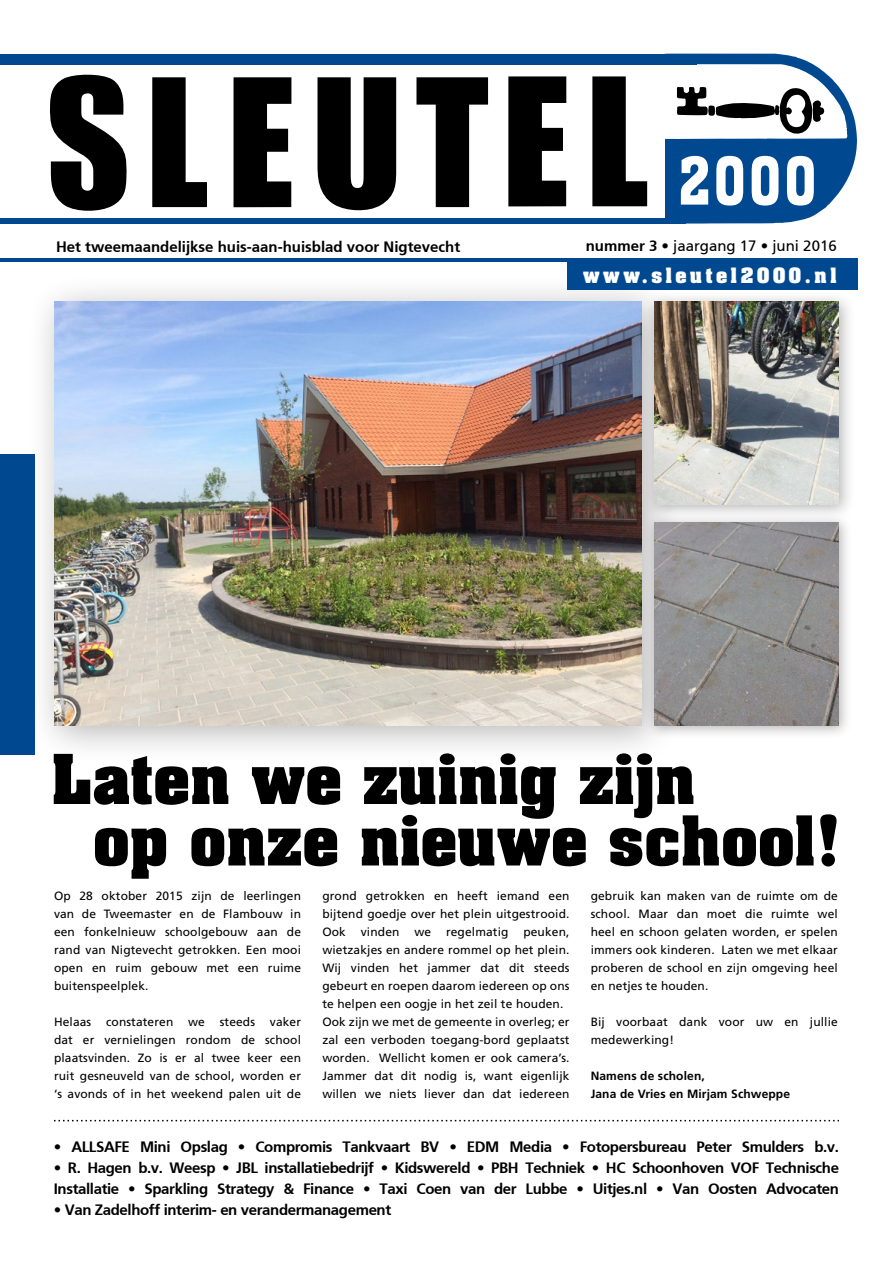
<style>
.page{position:relative;width:893px;height:1263px;background:#fff}
.page>*{position:absolute;margin:0;border:0;box-sizing:border-box;transform-origin:0 0}
.t1{font:700 58.5px/61.5px "Aachen";letter-spacing:.01em;color:#000}
.t2{font:700 18px "Aachen CE";letter-spacing:.2em;color:#fff}
.t3{font:700 15px/21px "Frutiger";letter-spacing:-.025em;color:#000}
.t4{font:700 15px "Frutiger";color:#000}
.t5{font:15px "Frutiger Roman";color:#000}
.t6{font:12px/18px "Frutiger CE";letter-spacing:.01em;color:#000;text-align:justify}
.t7{font:700 12px/18px "Frutiger CE";letter-spacing:.01em;color:#000}
.s1{font-family:"Frutiger";font-weight:700}
</style>
<div class="page">
<div style="left:26px;top:274px;width:655px;height:491px;background:#000;opacity:.3"></div>
<img style="left:54px;top:302px;width:587px;height:423px">
<div style="left:645px;top:512px;width:208px;height:227px;background:#000;opacity:.3"></div>
<img style="left:655px;top:522px;width:184px;height:203px">
<div style="left:643px;top:290px;width:212px;height:231px;background:#000;opacity:.3"></div>
<img style="left:655px;top:302px;width:184px;height:202px">
<svg style="left:50px;top:74px;width:77px;height:137px"></svg>
<svg style="left:152px;top:77px;width:55px;height:130px"></svg>
<svg style="left:234px;top:77px;width:57px;height:130px"></svg>
<svg style="left:317px;top:77px;width:79px;height:134px"></svg>
<svg style="left:416px;top:77px;width:72px;height:130px"></svg>
<svg style="left:696px;top:54px;width:161px;height:122px"></svg>
<div style="left:0;top:54px;width:696px;height:10px;background:#004990"></div>
<svg style="left:508px;top:56px;width:341px;height:168px"></svg>
<div style="left:0;top:218px;width:685px;height:6px;background:#004990"></div>
<hr style="left:0;top:258px;width:858px;height:4px;background:#004990">
<div style="left:568px;top:259px;width:290px;height:31px;background:#004990"></div>
<div style="left:0;top:454px;width:35px;height:300px;background:#004990"></div>
<svg style="left:54px;top:1120px;width:785px;height:1px"></svg>
<p class="t4" style="left:56px;top:238px;width:406px">Het tweemaandelijkse huis-aan-huisblad voor Nigtevecht</p>
<p class="t5" style="left:586px;top:237px;width:252px"><span class="s1">nummer 3 •</span> jaargang 17 <span class="s1">•</span> juni 2016</p>
<h2 class="t2" style="left:583px;top:263px;width:255px">www.sleutel2000.nl</h2>
<h1 class="t1" style="left:93px;top:747px;width:749px;text-indent:-41px">Laten we zuinig zijn<br>op onze nieuwe school!</h1>
<p class="t6" style="left:54px;top:887px;width:249px">Op 28 oktober 2015 zijn de leerlingen van de Tweemaster en de Flambouw in een fonkelnieuw schoolgebouw aan de rand van Nigtevecht getrokken. Een mooi open en ruim gebouw met een ruime buitenspeelplek.</p>
<p class="t6" style="left:54px;top:1013px;width:249px">Helaas constateren we steeds vaker dat er vernielingen rondom de school plaatsvinden. Zo is er al twee keer een ruit gesneuveld van de school, worden er ‘s avonds of in het weekend palen uit de</p>
<p class="t6" style="left:322px;top:887px;width:249px;text-align:left">grond getrokken en heeft iemand een bijtend goedje over het plein uitgestrooid.<br>Ook vinden we regelmatig peuken, wietzakjes en andere rommel op het plein.<br>Wij vinden het jammer dat dit steeds gebeurt en roepen daarom iedereen op ons te helpen een oogje in het zeil te houden.<br>Ook zijn we met de gemeente in overleg; er zal een verboden toegang-bord geplaatst worden. Wellicht komen er ook camera’s.<br>Jammer dat dit nodig is, want eigenlijk willen we niets liever dan dat iedereen</p>
<p class="t6" style="left:591px;top:887px;width:249px">gebruik kan maken van de ruimte om de school. Maar dan moet die ruimte wel heel en schoon gelaten worden, er spelen immers ook kinderen. Laten we met elkaar proberen de school en zijn omgeving heel en netjes te houden.</p>
<p class="t6" style="left:591px;top:1013px;width:249px">Bij voorbaat dank voor uw en jullie medewerking!</p>
<p class="t7" style="left:591px;top:1067px;width:201px">Namens de scholen,<br>Jana de Vries en Mirjam Schweppe</p>
<p class="t3" style="left:54px;top:1136px;width:787px">• ALLSAFE Mini Opslag • Compromis Tankvaart BV • EDM Media • Fotopersbureau Peter Smulders b.v.</p>
<p class="t3" style="left:54px;top:1157px;width:787px">• R. Hagen b.v. Weesp • JBL installatiebedrijf • Kidswereld • PBH Techniek • HC Schoonhoven VOF Technische<br>Installatie • Sparkling Strategy &amp; Finance • Taxi Coen van der Lubbe • Uitjes.nl • Van Oosten Advocaten</p>
<p class="t3" style="left:54px;top:1199px;width:339px">• Van Zadelhoff interim- en verandermanagement</p>
</div>
